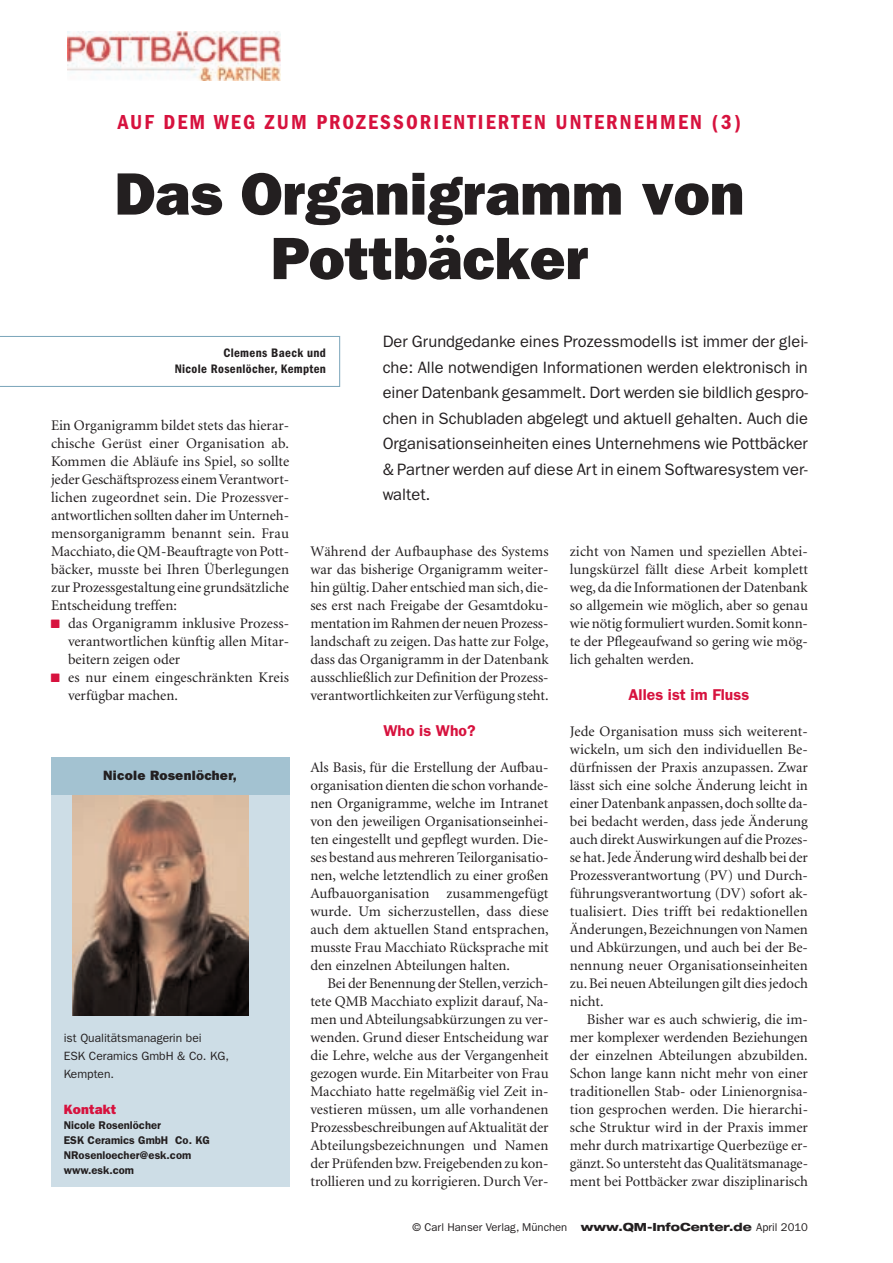
<style>
.page{position:relative;width:893px;height:1263px;background:#fff}
.page>*{position:absolute;margin:0;border:0;box-sizing:border-box;transform-origin:0 0}
.t1{font:800 60px/64.5px "Franklin Gothic LT";color:#231f20;text-align:center}
.t2{font:600 condensed 21px "Franklin Gothic LT";letter-spacing:.1em;color:#d7123e}
.t3{font:16.5px/25.5px "Franklin Gothic LT";color:#231f20;text-align:justify}
.t4{font:600 15.75px "Franklin Gothic LT";color:#d7123e}
.t5{font:14.7px/18px "Minion";color:#231f20;text-align:justify}
.t6{font:800 13.5px "Franklin Gothic LT";letter-spacing:.02em;color:#231f20}
.t7{font:800 13.5px "Franklin Gothic LT";letter-spacing:.02em;color:#d7123e}
.t8{font:600 condensed 12.75px/15.8px "Franklin Gothic LT";letter-spacing:.025em;color:#231f20;text-align:right}
.t9{font:12px/18px "Franklin Gothic LT";color:#231f20}
.t10{font:600 11.25px/15px "Franklin Gothic LT";color:#231f20}
.t11{font:11.25px "Franklin Gothic LT";color:#231f20}
.s1{font-family:"Helvetica Neue";font-weight:800;font-stretch:expanded}
</style>
<div class="page">
<svg style="left:0;top:336px;width:340px;height:51px"></svg>
<div style="left:51px;top:794px;width:238px;height:392px;background:#cddde6"></div>
<img style="left:72px;top:795px;width:177px;height:221px">
<div style="left:51px;top:757px;width:238px;height:38px;background:#a3c2d1"></div>
<img style="left:67px;top:31px;width:213px;height:50px">
<h2 class="t2" style="left:118px;top:115px;width:625px">AUF DEM WEG ZUM PROZESSORIENTIERTEN UNTERNEHMEN (3)</h2>
<h1 class="t1" style="left:114px;top:167px;width:632px">Das Organigramm von<br>Pottbäcker</h1>
<p class="t3" style="left:383px;top:330px;width:427px">Der Grundgedanke eines Prozessmodells ist immer der glei&shy;che: Alle notwendigen Informationen werden elektronisch in einer Datenbank gesammelt. Dort werden sie bildlich gespro&shy;chen in Schubladen abgelegt und aktuell gehalten. Auch die Organisationseinheiten eines Unternehmens wie Pottbäcker &amp; Partner werden auf diese Art in einem Softwaresystem ver&shy;waltet.</p>
<p class="t8" style="left:175px;top:346px;width:153px">Clemens Baeck und<br>Nicole Rosenlöcher, Kempten</p>
<p class="t5" style="left:51px;top:418px;width:240px">Ein Organigramm bildet stets das hierar&shy;chische Gerüst einer Organisation ab.<br>Kommen die Abläufe ins Spiel, so sollte jeder Geschäftsprozess einem Verantwort&shy;lichen zugeordnet sein. Die Prozessver&shy;antwortlichen sollten daher im Unterneh&shy;mensorganigramm benannt sein. Frau Macchiato,die QM-Beauftragte von Pott&shy;bäcker, musste bei Ihren Überlegungen zur Prozessgestaltung eine grundsätzliche Entscheidung treffen:</p>
<p class="t5" style="left:68px;top:616px;width:223px;text-align:left">das Organigramm inklusive Prozess&shy;verantwortlichen künftig allen Mitar&shy;beitern zeigen oder<br>es nur einem eingeschränkten Kreis verfügbar machen.</p>
<p class="t5" style="left:310px;top:544px;width:240px">Während der Aufbauphase des Systems war das bisherige Organigramm weiter&shy;hin gültig. Daher entschied man sich, die&shy;ses erst nach Freigabe der Gesamtdoku&shy;mentation im Rahmen der neuen Prozess&shy;landschaft zu zeigen. Das hatte zur Folge, dass das Organigramm in der Datenbank ausschließlich zur Definition der Prozess&shy;verantwortlichkeiten zur Verfügung steht.</p>
<p class="t4" style="left:383px;top:725px;width:94px">Who is Who?</p>
<p class="t5" style="left:310px;top:760px;width:240px">Als Basis, für die Erstellung der Aufbau&shy;organisation dienten die schon vorhande&shy;nen Organigramme, welche im Intranet von den jeweiligen Organisationseinhei&shy;ten eingestellt und gepflegt wurden. Die&shy;ses bestand aus mehreren Teilorganisatio&shy;nen, welche letztendlich zu einer großen Aufbauorganisation zusammengefügt wurde. Um sicherzustellen, dass diese auch dem aktuellen Stand entsprachen, musste Frau Macchiato Rücksprache mit den einzelnen Abteilungen halten.</p>
<p class="t5" style="left:310px;top:976px;width:240px;text-indent:17px">Bei der Benennung der Stellen,verzich&shy;tete QMB Macchiato explizit darauf, Na&shy;men und Abteilungsabkürzungen zu ver&shy;wenden. Grund dieser Entscheidung war die Lehre, welche aus der Vergangenheit gezogen wurde. Ein Mitarbeiter von Frau Macchiato hatte regelmäßig viel Zeit in&shy;vestieren müssen, um alle vorhandenen Prozessbeschreibungen auf Aktualität der Abteilungsbezeichnungen und Namen der Prüfenden bzw. Freigebenden zu kon&shy;trollieren und zu korrigieren. Durch Ver-</p>
<p class="t5" style="left:570px;top:544px;width:240px">zicht von Namen und speziellen Abtei&shy;lungskürzel fällt diese Arbeit komplett weg, da die Informationen der Datenbank so allgemein wie möglich, aber so genau wie nötig formuliert wurden.Somit konn&shy;te der Pflegeaufwand so gering wie mög&shy;lich gehalten werden.</p>
<p class="t4" style="left:628px;top:689px;width:122px">Alles ist im Fluss</p>
<p class="t5" style="left:570px;top:724px;width:240px">Jede Organisation muss sich weiterent&shy;wickeln, um sich den individuellen Be&shy;dürfnissen der Praxis anzupassen. Zwar lässt sich eine solche Änderung leicht in einer Datenbank anpassen, doch sollte da&shy;bei bedacht werden, dass jede Änderung auch direkt Auswirkungen auf die Prozes&shy;se hat. Jede Änderung wird deshalb bei der Prozessverantwortung (PV) und Durch&shy;führungsverantwortung (DV) sofort ak&shy;tualisiert. Dies trifft bei redaktionellen Änderungen, Bezeichnungen von Namen und Abkürzungen, und auch bei der Be&shy;nennung neuer Organisationseinheiten zu. Bei neuen Abteilungen gilt dies jedoch nicht.</p>
<p class="t5" style="left:570px;top:1012px;width:240px;text-indent:17px">Bisher war es auch schwierig, die im&shy;mer komplexer werdenden Beziehungen der einzelnen Abteilungen abzubilden.<br>Schon lange kann nicht mehr von einer traditionellen Stab- oder Linienorgnisa&shy;tion gesprochen werden. Die hierarchi&shy;sche Struktur wird in der Praxis immer mehr durch matrixartige Querbezüge er&shy;gänzt.So untersteht das Qualitätsmanage&shy;ment bei Pottbäcker zwar disziplinarisch</p>
<p class="t6" style="left:103px;top:770px;width:135px">Nicole Rosenlöcher,</p>
<p class="t9" style="left:64px;top:1030px;width:167px">ist Qualitätsmanagerin bei<br>ESK Ceramics GmbH &amp; Co. KG,<br>Kempten.</p>
<p class="t7" style="left:64px;top:1105px;width:54px">Kontakt</p>
<p class="t10" style="left:64px;top:1119px;width:148px">Nicole Rosenlöcher<br>ESK Ceramics GmbH Co. KG<br>NRosenloecher@esk.com www.esk.com</p>
<p class="t11" style="left:413px;top:1223px;width:397px">© Carl Hanser Verlag, München <span class="s1">www.QM-InfoCenter.de</span> April 2010</p>
</div>
